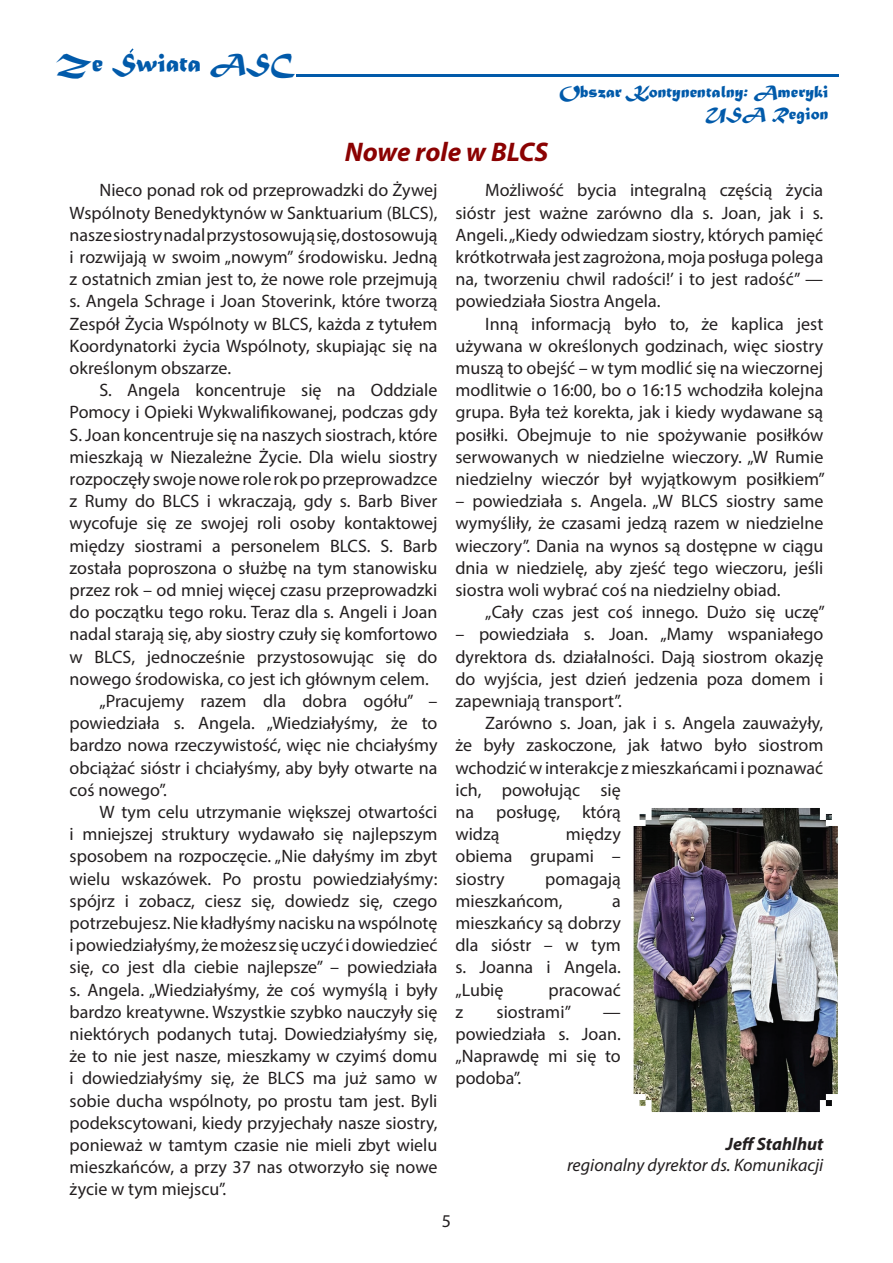
<style>
.page{position:relative;width:893px;height:1263px;background:#fff}
.page>*{position:absolute;margin:0;border:0;box-sizing:border-box;transform-origin:0 0}
.t1{font:italic 700 27px "Myriad Pro";color:#8b0202}
.t2{font:27px "Matura MT Script Capitals";color:#015aaa}
.t3{font:18px/22.2px "Myriad Pro";color:#231f20;text-align:justify}
.t4{font:18px/21.6px "Matura MT Script Capitals";color:#015aaa;text-align:right}
.t5{font:italic 18px "Myriad Pro";color:#231f20}
.t6{font:italic 700 18px "Myriad Pro";color:#231f20}
</style>
<div class="page">
<img style="left:634px;top:808px;width:204px;height:304px">
<hr style="left:297px;top:74px;width:542px;height:3px;background:#015aaa">
<svg style="left:129px;top:48px;width:5px;height:5px"></svg>
<h1 class="t2" style="left:56px;top:47px;width:240px">Ze Swiata ASC</h1>
<p class="t4" style="left:559px;top:83px;width:270px">Obszar Kontynentalny: Ameryki<br>USA Region</p>
<h1 class="t1" style="left:345px;top:135px;width:205px">Nowe role w BLCS</h1>
<p class="t3" style="left:70px;top:179px;width:369px;text-indent:30px">Nieco ponad rok od przeprowadzki do Żywej Wspólnoty Benedyktynów w Sanktuarium (BLCS), nasze siostry nadal przystosowują się, dostosowują i rozwijają w swoim „nowym” środowisku. Jedną z ostatnich zmian jest to, że nowe role przejmują s. Angela Schrage i Joan Stoverink, które tworzą Zespół Życia Wspólnoty w BLCS, każda z tytułem Koordynatorki życia Wspólnoty, skupiając się na określonym obszarze.</p>
<p class="t3" style="left:99px;top:379px;width:340px">S. Angela koncentruje się na Oddziale</p>
<p class="t3" style="left:70px;top:401px;width:369px">Pomocy i Opieki Wykwalifikowanej, podczas gdy</p>
<p class="t3" style="left:70px;top:423px;width:369px">S. Joan koncentruje się na naszych siostrach, które</p>
<p class="t3" style="left:70px;top:445px;width:369px">mieszkają w Niezależne Życie. Dla wielu siostry</p>
<p class="t3" style="left:70px;top:468px;width:369px">rozpoczęły swoje nowe role rok po przeprowadzce</p>
<p class="t3" style="left:70px;top:490px;width:369px">z Rumy do BLCS i wkraczają, gdy s. Barb Biver</p>
<p class="t3" style="left:70px;top:512px;width:369px">wycofuje się ze swojej roli osoby kontaktowej</p>
<p class="t3" style="left:70px;top:534px;width:369px">między siostrami a personelem BLCS. S. Barb</p>
<p class="t3" style="left:70px;top:556px;width:369px">została poproszona o służbę na tym stanowisku</p>
<p class="t3" style="left:70px;top:579px;width:369px">przez rok – od mniej więcej czasu przeprowadzki</p>
<p class="t3" style="left:70px;top:601px;width:369px">do początku tego roku. Teraz dla s. Angeli i Joan</p>
<p class="t3" style="left:70px;top:623px;width:369px">nadal starają się, aby siostry czuły się komfortowo</p>
<p class="t3" style="left:70px;top:645px;width:369px">w BLCS, jednocześnie przystosowując się do</p>
<p class="t3" style="left:70px;top:667px;width:361px">nowego środowiska, co jest ich głównym celem.</p>
<p class="t3" style="left:99px;top:690px;width:340px">„Pracujemy razem dla dobra ogółu” –</p>
<p class="t3" style="left:70px;top:712px;width:369px">powiedziała s. Angela. „Wiedziałyśmy, że to</p>
<p class="t3" style="left:70px;top:734px;width:369px">bardzo nowa rzeczywistość, więc nie chciałyśmy</p>
<p class="t3" style="left:70px;top:756px;width:369px">obciążać sióstr i chciałyśmy, aby były otwarte na</p>
<p class="t3" style="left:70px;top:778px;width:99px">coś nowego”.</p>
<p class="t3" style="left:99px;top:801px;width:340px">W tym celu utrzymanie większej otwartości</p>
<p class="t3" style="left:70px;top:823px;width:369px">i mniejszej struktury wydawało się najlepszym</p>
<p class="t3" style="left:70px;top:845px;width:369px">sposobem na rozpoczęcie. „Nie dałyśmy im zbyt</p>
<p class="t3" style="left:70px;top:867px;width:369px">wielu wskazówek. Po prostu powiedziałyśmy:</p>
<p class="t3" style="left:70px;top:889px;width:369px">spójrz i zobacz, ciesz się, dowiedz się, czego</p>
<p class="t3" style="left:70px;top:912px;width:369px">potrzebujesz. Nie kładłyśmy nacisku na wspólnotę</p>
<p class="t3" style="left:70px;top:934px;width:369px">i powiedziałyśmy, że możesz się uczyć i dowiedzieć</p>
<p class="t3" style="left:70px;top:956px;width:369px">się, co jest dla ciebie najlepsze” – powiedziała</p>
<p class="t3" style="left:70px;top:978px;width:369px">s. Angela. „Wiedziałyśmy, że coś wymyślą i były</p>
<p class="t3" style="left:70px;top:1000px;width:369px">bardzo kreatywne. Wszystkie szybko nauczyły się</p>
<p class="t3" style="left:70px;top:1023px;width:369px">niektórych podanych tutaj. Dowiedziałyśmy się,</p>
<p class="t3" style="left:70px;top:1045px;width:369px">że to nie jest nasze, mieszkamy w czyimś domu</p>
<p class="t3" style="left:70px;top:1067px;width:369px">i dowiedziałyśmy się, że BLCS ma już samo w</p>
<p class="t3" style="left:70px;top:1089px;width:369px">sobie ducha wspólnoty, po prostu tam jest. Byli</p>
<p class="t3" style="left:70px;top:1111px;width:369px">podekscytowani, kiedy przyjechały nasze siostry,</p>
<p class="t3" style="left:70px;top:1134px;width:369px">ponieważ w tamtym czasie nie mieli zbyt wielu</p>
<p class="t3" style="left:70px;top:1156px;width:369px">mieszkańców, a przy 37 nas otworzyło się nowe</p>
<p class="t3" style="left:70px;top:1178px;width:158px">życie w tym miejscu”.</p>
<p class="t3" style="left:455px;top:179px;width:369px;text-indent:30px">Możliwość bycia integralną częścią życia sióstr jest ważne zarówno dla s. Joan, jak i s.<br>Angeli. „Kiedy odwiedzam siostry, których pamięć krótkotrwała jest zagrożona, moja posługa polega na, tworzeniu chwil radości!’ i to jest radość” — powiedziała Siostra Angela.</p>
<p class="t3" style="left:455px;top:312px;width:371px;text-indent:30px">Inną informacją było to, że kaplica jest używana w określonych godzinach, więc siostry muszą to obejść – w tym modlić się na wieczornej modlitwie o 16:00, bo o 16:15 wchodziła kolejna grupa. Była też korekta, jak i kiedy wydawane są posiłki. Obejmuje to nie spożywanie posiłków serwowanych w niedzielne wieczory. „W Rumie niedzielny wieczór był wyjątkowym posiłkiem”</p>
<p class="t3" style="left:455px;top:490px;width:369px">– powiedziała s. Angela. „W BLCS siostry same wymyśliły, że czasami jedzą razem w niedzielne wieczory”. Dania na wynos są dostępne w ciągu dnia w niedzielę, aby zjeść tego wieczoru, jeśli siostra woli wybrać coś na niedzielny obiad.</p>
<p class="t3" style="left:485px;top:601px;width:341px">„Cały czas jest coś innego. Dużo się uczę”</p>
<p class="t3" style="left:455px;top:623px;width:369px">– powiedziała s. Joan. „Mamy wspaniałego dyrektora ds. działalności. Dają siostrom okazję do wyjścia, jest dzień jedzenia poza domem i zapewniają transport”.</p>
<p class="t3" style="left:455px;top:712px;width:369px;text-align:left;text-indent:30px">Zarówno s. Joan, jak i s. Angela zauważyły, że były zaskoczone, jak łatwo było siostrom wchodzić w interakcje z mieszkańcami i poznawać ich, powołując się<br>na posługę, którą<br>widzą</p>
<p class="t3" style="left:455px;top:823px;width:167px;text-indent:110px">między obiema grupami – siostry</p>
<p class="t3" style="left:455px;top:867px;width:167px;text-indent:90px">pomagają mieszkańcom,</p>
<p class="t3" style="left:455px;top:889px;width:167px;text-indent:157px">a mieszkańcy są dobrzy dla sióstr – w tym s. Joanna i Angela. „Lubię</p>
<p class="t3" style="left:548px;top:978px;width:74px">pracować</p>
<p class="t3" style="left:455px;top:1000px;width:9px">z</p>
<p class="t3" style="left:496px;top:1000px;width:76px">siostrami”</p>
<p class="t3" style="left:455px;top:1000px;width:167px;text-indent:147px">— powiedziała s. Joan. „Naprawdę mi się to podoba”.</p>
<p class="t6" style="left:726px;top:1132px;width:99px">Jeff Stahlhut</p>
<p class="t5" style="left:567px;top:1154px;width:258px">regionalny dyrektor ds. Komunikacji</p>
<p class="t3" style="left:442px;top:1209px;width:11px">5</p>
</div>
